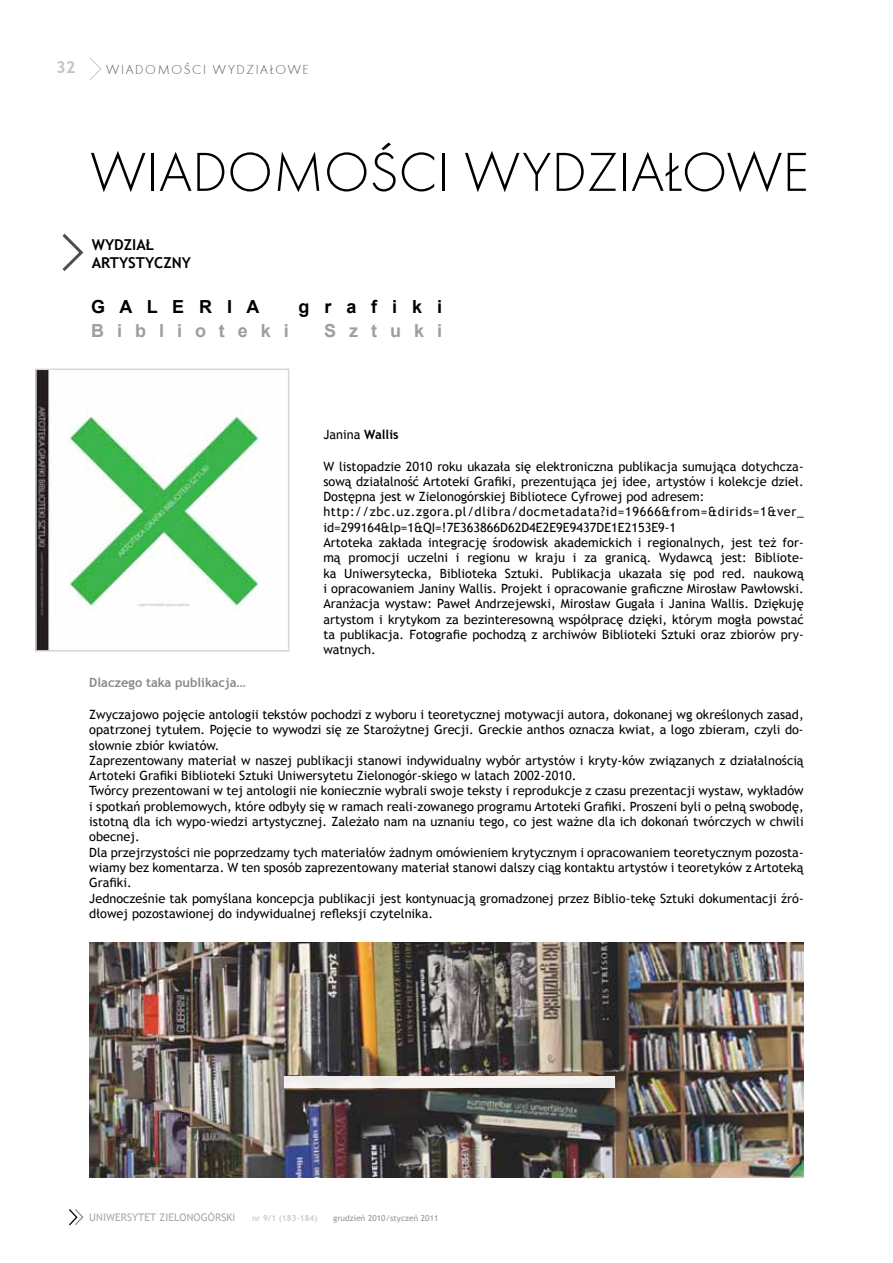
<style>
.page{position:relative;width:893px;height:1263px;background:#fff}
.page>*{position:absolute;margin:0;border:0;box-sizing:border-box;transform-origin:0 0}
.t1{font:57px "Futura TEE Ligh";color:#000}
.t2{font:700 18px "Arial";color:#9c9e9f}
.t3{font:700 18px "Arial";letter-spacing:.83em;color:#000}
.t4{font:700 16.5px "Trebuchet MS";color:#c2c3c4}
.t5{font:700 15px/18px "Trebuchet MS";color:#000}
.t6{font:13.5px "Futura TEE Ligh";letter-spacing:.12em;color:#58585a}
.t7{font:12.75px/15.3px "Trebuchet MS";color:#000}
.t8{font:700 12.75px "Trebuchet MS";color:#88898b}
.t9{font:10.5px "Trebuchet MS";letter-spacing:.01em;color:#a7a9aa}
.t10{font:8.25px "Trebuchet MS";letter-spacing:.01em;color:#929395}
.t11{font:700 8.25px "Trebuchet MS";letter-spacing:.01em;color:#c9cbcc}
.s1{font-weight:700}
</style>
<div class="page">
<svg style="left:90px;top:58px;width:12px;height:22px"></svg>
<svg style="left:69px;top:1209px;width:15px;height:17px"></svg>
<svg style="left:62px;top:233px;width:22px;height:38px"></svg>
<img style="left:38px;top:372px;width:221px;height:277px">
<div style="left:35px;top:369px;width:254px;height:283px;border:2px solid #d5d6d7"></div>
<img style="left:89px;top:942px;width:715px;height:236px">
<div style="left:284px;top:1076px;width:331px;height:12px;background:#f6f3f0"></div>
<p class="t4" style="left:56px;top:57px;width:21px">32</p>
<p class="t6" style="left:106px;top:61px;width:204px">WIADOMOŚCI WYDZIAŁOWE</p>
<h1 class="t1" style="left:90px;top:140px;width:720px">WIADOMOŚCI WYDZIAŁOWE</h1>
<p class="t5" style="left:92px;top:236px;width:101px">wydział artystyczny</p>
<h2 class="t3" style="left:91px;top:295px;width:170px">ga l eria</h2>
<h2 class="t3" style="left:298px;top:295px;width:145px">grafiki</h2>
<h2 class="t2" style="left:91px;top:319px;width:199px">B i b l i o t e k i</h2>
<h2 class="t2" style="left:324px;top:319px;width:119px">S z t u k i</h2>
<p class="t7" style="left:323px;top:427px;width:77px">Janina <span class="s1">Wallis</span></p>
<p class="t7" style="left:323px;top:458px;width:482px">W listopadzie 2010 roku ukazała się elektroniczna publikacja sumująca dotychcza&shy;sową działalność Artoteki Grafiki, prezentująca jej idee, artystów i kolekcje dzieł.<br>Dostępna jest w Zielonogórskiej Bibliotece Cyfrowej pod adresem: http://zbc.uz.zgora.pl/dlibra/docmetadata?id=19666&amp;from=&amp;dirids=1&amp;ver_ id=299164&amp;lp=1&amp;QI=!7E363866D62D4E2E9E9437DE1E2153E9-1<br>Artoteka zakłada integrację środowisk akademickich i regionalnych, jest też for&shy;mą promocji uczelni i regionu w kraju i za granicą. Wydawcą jest: Bibliote&shy;ka Uniwersytecka, Biblioteka Sztuki. Publikacja ukazała się pod red. naukową i opracowaniem Janiny Wallis. Projekt i opracowanie graficzne Mirosław Pawłowski.<br>Aranżacja wystaw: Paweł Andrzejewski, Mirosław Gugała i Janina Wallis. Dziękuję artystom i krytykom za bezinteresowną współpracę dzięki, którym mogła powstać ta publikacja. Fotografie pochodzą z archiwów Biblioteki Sztuki oraz zbiorów pry&shy;watnych.</p>
<p class="t8" style="left:89px;top:675px;width:158px">Dlaczego taka publikacja…</p>
<p class="t7" style="left:89px;top:707px;width:716px">Zwyczajowo pojęcie antologii tekstów pochodzi z wyboru i teoretycznej motywacji autora, dokonanej wg określonych zasad, opatrzonej tytułem. Pojęcie to wywodzi się ze Starożytnej Grecji. Greckie anthos oznacza kwiat, a logo zbieram, czyli do&shy;słownie zbiór kwiatów.<br>Zaprezentowany materiał w naszej publikacji stanowi indywidualny wybór artystów i kryty-ków związanych z działalnością Artoteki Grafiki Biblioteki Sztuki Uniwersytetu Zielonogór-skiego w latach 2002-2010.<br>Twórcy prezentowani w tej antologii nie koniecznie wybrali swoje teksty i reprodukcje z czasu prezentacji wystaw, wykładów i spotkań problemowych, które odbyły się w ramach reali-zowanego programu Artoteki Grafiki. Proszeni byli o pełną swobodę, istotną dla ich wypo-wiedzi artystycznej. Zależało nam na uznaniu tego, co jest ważne dla ich dokonań twórczych w chwili obecnej.<br>Dla przejrzystości nie poprzedzamy tych materiałów żadnym omówieniem krytycznym i opracowaniem teoretycznym pozosta&shy;wiamy bez komentarza. W ten sposób zaprezentowany materiał stanowi dalszy ciąg kontaktu artystów i teoretyków z Artoteką Grafiki.<br>Jednocześnie tak pomyślana koncepcja publikacji jest kontynuacją gromadzonej przez Biblio-tekę Sztuki dokumentacji źró&shy;dłowej pozostawionej do indywidualnej refleksji czytelnika.</p>
<p class="t9" style="left:89px;top:1211px;width:148px">UNIWERSYTET ZIELONOGÓRSKI</p>
<p class="t11" style="left:252px;top:1213px;width:67px">nr 9/1 (183-184)</p>
<p class="t10" style="left:333px;top:1213px;width:107px">grudzień 2010/styczeń 2011</p>
</div>
